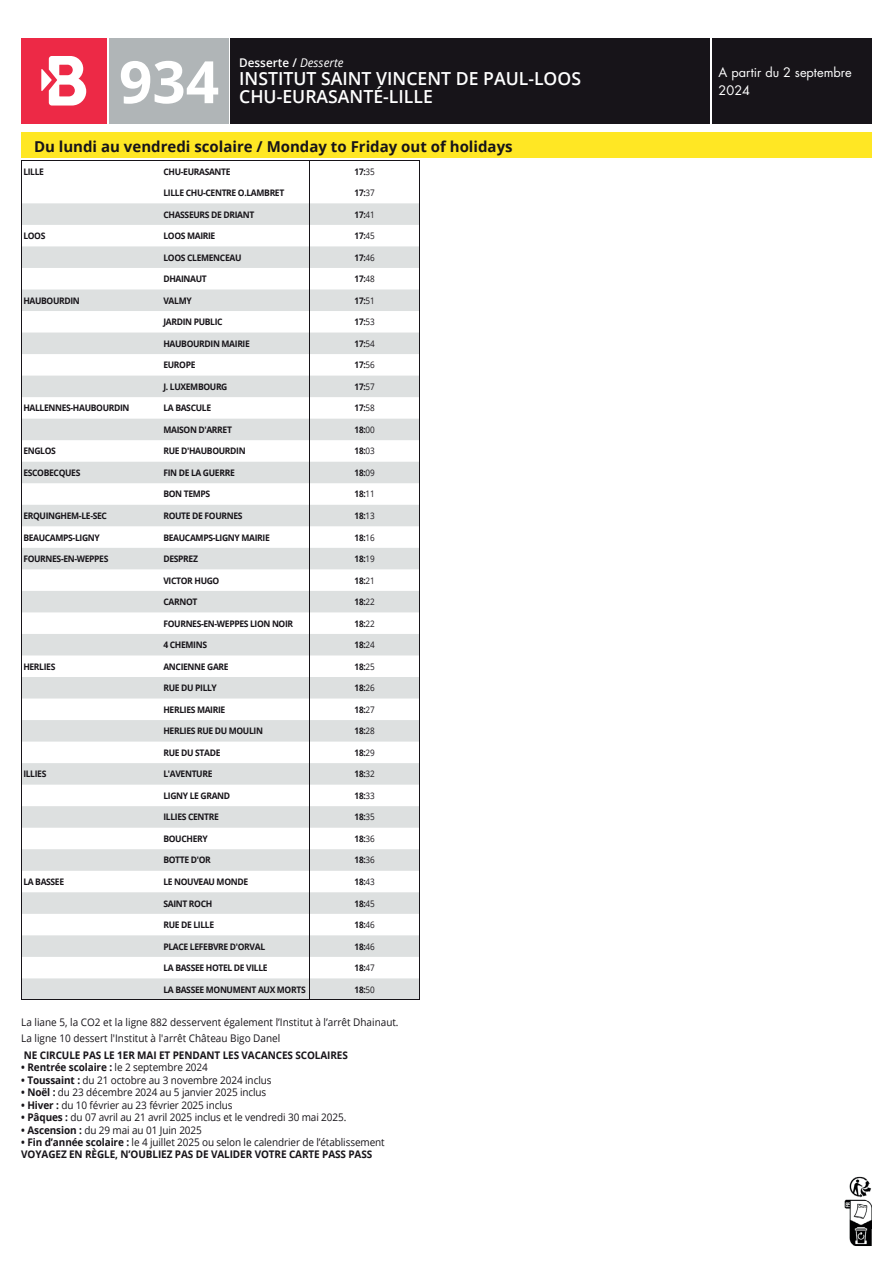
<style>
.page{position:relative;width:893px;height:1263px;background:#fff}
.page>*{position:absolute;margin:0;border:0;box-sizing:border-box;transform-origin:0 0}
.t1{font:700 58.5px "Open Sans";color:#fff}
.t2{font:600 18px/18px "Open Sans";color:#fff}
.t3{font:700 15px "Open Sans";color:#171419}
.t4{font:12.75px/18px "Futura Std";color:#fff}
.t5{font:600 12px "Open Sans";color:#fff}
.t6{font:10.5px/16.2px "Open Sans";letter-spacing:-.01em;color:#171419;scale:.95 1}
.t7{font:700 10.5px/12.5px "Open Sans";letter-spacing:-.01em;color:#171419;scale:.95 1}
.t8{font:700 9px "Open Sans";letter-spacing:-.04em;color:#171419;scale:.95 1}
.t9{font:700 9px "Open Sans";letter-spacing:-.04em;color:#171419;scale:.9 1}
.s1{font-weight:400;font-style:italic}
.s2{font-weight:400}
.s3{font-weight:700}
</style>
<div class="page">
<div style="left:712px;top:38px;width:160px;height:85px;background:#171419"></div>
<div style="left:231px;top:38px;width:479px;height:85px;background:#171419"></div>
<div style="left:109px;top:38px;width:120px;height:85px;background:#b0b5b7"></div>
<div style="left:21px;top:133px;width:851px;height:25px;background:#ffe724"></div>
<svg style="left:22px;top:203px;width:397px;height:796px;fill:#e5e7e7"></svg>
<hr style="left:22px;top:160px;width:288px;height:1px;background:#171419">
<hr style="left:310px;top:160px;width:55px;height:1px;background:#171419">
<hr style="left:365px;top:160px;width:55px;height:1px;background:#171419">
<svg style="left:21px;top:161px;width:1px;height:838px"></svg>
<svg style="left:309px;top:161px;width:1px;height:838px"></svg>
<svg style="left:419px;top:161px;width:1px;height:838px"></svg>
<hr style="left:22px;top:999px;width:288px;height:1px;background:#171419">
<hr style="left:310px;top:999px;width:55px;height:1px;background:#171419">
<hr style="left:365px;top:999px;width:55px;height:1px;background:#171419">
<div style="left:21px;top:38px;width:85px;height:85px;background:#ed2946"></div>
<svg style="left:41px;top:56px;width:45px;height:50px"></svg>
<img style="left:849px;top:1177px;width:23px;height:69px">
<img style="left:844px;top:1190px;width:28px;height:39px">
<h3 class="t5" style="left:239px;top:55px;width:106px">Desserte / <span class="s1">Desserte</span></h3>
<h2 class="t2" style="left:239px;top:69px;width:343px">INSTITUT SAINT VINCENT DE PAUL-LOOS<br>CHU-EURASANTÉ-LILLE</h2>
<h3 class="t3" style="left:34px;top:136px;width:480px">Du lundi au vendredi scolaire / Monday to Friday out of holidays</h3>
<p class="t8" style="left:23px;top:165px;width:23px">LILLE</p>
<p class="t8" style="left:163px;top:165px;width:72px">CHU-EURASANTE</p>
<p class="t9" style="left:355px;top:165px;width:24px">17:<span class="s2">35</span></p>
<p class="t8" style="left:163px;top:186px;width:129px">LILLE CHU-CENTRE O.LAMBRET</p>
<p class="t9" style="left:355px;top:186px;width:24px">17:<span class="s2">37</span></p>
<p class="t8" style="left:163px;top:208px;width:97px">CHASSEURS DE DRIANT</p>
<p class="t9" style="left:355px;top:208px;width:24px">17:<span class="s2">41</span></p>
<p class="t8" style="left:23px;top:229px;width:25px">LOOS</p>
<p class="t8" style="left:163px;top:229px;width:56px">LOOS MAIRIE</p>
<p class="t9" style="left:355px;top:229px;width:24px">17:<span class="s2">45</span></p>
<p class="t8" style="left:163px;top:251px;width:84px">LOOS CLEMENCEAU</p>
<p class="t9" style="left:355px;top:251px;width:24px">17:<span class="s2">46</span></p>
<p class="t8" style="left:163px;top:273px;width:47px">DHAINAUT</p>
<p class="t9" style="left:355px;top:273px;width:24px">17:<span class="s2">48</span></p>
<p class="t8" style="left:23px;top:294px;width:61px">HAUBOURDIN</p>
<p class="t8" style="left:163px;top:294px;width:31px">VALMY</p>
<p class="t9" style="left:355px;top:294px;width:24px">17:<span class="s2">51</span></p>
<p class="t8" style="left:163px;top:316px;width:64px">JARDIN PUBLIC</p>
<p class="t9" style="left:355px;top:316px;width:24px">17:<span class="s2">53</span></p>
<p class="t8" style="left:163px;top:337px;width:93px">HAUBOURDIN MAIRIE</p>
<p class="t9" style="left:355px;top:337px;width:24px">17:<span class="s2">54</span></p>
<p class="t8" style="left:163px;top:359px;width:35px">EUROPE</p>
<p class="t9" style="left:355px;top:359px;width:24px">17:<span class="s2">56</span></p>
<p class="t8" style="left:163px;top:380px;width:69px">J. LUXEMBOURG</p>
<p class="t9" style="left:355px;top:380px;width:24px">17:<span class="s2">57</span></p>
<p class="t8" style="left:23px;top:402px;width:113px">HALLENNES-HAUBOURDIN</p>
<p class="t8" style="left:163px;top:402px;width:52px">LA BASCULE</p>
<p class="t9" style="left:355px;top:402px;width:24px">17:<span class="s2">58</span></p>
<p class="t8" style="left:163px;top:423px;width:74px">MAISON D'ARRET</p>
<p class="t9" style="left:355px;top:423px;width:24px">18:<span class="s2">00</span></p>
<p class="t8" style="left:23px;top:445px;width:36px">ENGLOS</p>
<p class="t8" style="left:163px;top:445px;width:88px">RUE D'HAUBOURDIN</p>
<p class="t9" style="left:355px;top:445px;width:24px">18:<span class="s2">03</span></p>
<p class="t8" style="left:23px;top:466px;width:62px">ESCOBECQUES</p>
<p class="t8" style="left:163px;top:466px;width:77px">FIN DE LA GUERRE</p>
<p class="t9" style="left:355px;top:466px;width:24px">18:<span class="s2">09</span></p>
<p class="t8" style="left:163px;top:488px;width:51px">BON TEMPS</p>
<p class="t9" style="left:355px;top:488px;width:24px">18:<span class="s2">11</span></p>
<p class="t8" style="left:23px;top:509px;width:90px">ERQUINGHEM-LE-SEC</p>
<p class="t8" style="left:163px;top:509px;width:85px">ROUTE DE FOURNES</p>
<p class="t9" style="left:355px;top:509px;width:24px">18:<span class="s2">13</span></p>
<p class="t8" style="left:23px;top:531px;width:82px">BEAUCAMPS-LIGNY</p>
<p class="t8" style="left:163px;top:531px;width:113px">BEAUCAMPS-LIGNY MAIRIE</p>
<p class="t9" style="left:355px;top:531px;width:24px">18:<span class="s2">16</span></p>
<p class="t8" style="left:23px;top:552px;width:91px">FOURNES-EN-WEPPES</p>
<p class="t8" style="left:163px;top:552px;width:38px">DESPREZ</p>
<p class="t9" style="left:355px;top:552px;width:24px">18:<span class="s2">19</span></p>
<p class="t8" style="left:163px;top:574px;width:60px">VICTOR HUGO</p>
<p class="t9" style="left:355px;top:574px;width:24px">18:<span class="s2">21</span></p>
<p class="t8" style="left:163px;top:595px;width:37px">CARNOT</p>
<p class="t9" style="left:355px;top:595px;width:24px">18:<span class="s2">22</span></p>
<p class="t8" style="left:163px;top:617px;width:138px">FOURNES-EN-WEPPES LION NOIR</p>
<p class="t9" style="left:355px;top:617px;width:24px">18:<span class="s2">22</span></p>
<p class="t8" style="left:163px;top:638px;width:47px">4 CHEMINS</p>
<p class="t9" style="left:355px;top:638px;width:24px">18:<span class="s2">24</span></p>
<p class="t8" style="left:23px;top:660px;width:35px">HERLIES</p>
<p class="t8" style="left:163px;top:660px;width:70px">ANCIENNE GARE</p>
<p class="t9" style="left:355px;top:660px;width:24px">18:<span class="s2">25</span></p>
<p class="t8" style="left:163px;top:682px;width:58px">RUE DU PILLY</p>
<p class="t9" style="left:355px;top:682px;width:24px">18:<span class="s2">26</span></p>
<p class="t8" style="left:163px;top:703px;width:67px">HERLIES MAIRIE</p>
<p class="t9" style="left:355px;top:703px;width:24px">18:<span class="s2">27</span></p>
<p class="t8" style="left:163px;top:725px;width:106px">HERLIES RUE DU MOULIN</p>
<p class="t9" style="left:355px;top:725px;width:24px">18:<span class="s2">28</span></p>
<p class="t8" style="left:163px;top:746px;width:62px">RUE DU STADE</p>
<p class="t9" style="left:355px;top:746px;width:24px">18:<span class="s2">29</span></p>
<p class="t8" style="left:23px;top:768px;width:26px">ILLIES</p>
<p class="t8" style="left:163px;top:768px;width:53px">L'AVENTURE</p>
<p class="t9" style="left:355px;top:768px;width:24px">18:<span class="s2">32</span></p>
<p class="t8" style="left:163px;top:789px;width:72px">LIGNY LE GRAND</p>
<p class="t9" style="left:355px;top:789px;width:24px">18:<span class="s2">33</span></p>
<p class="t8" style="left:163px;top:811px;width:60px">ILLIES CENTRE</p>
<p class="t9" style="left:355px;top:811px;width:24px">18:<span class="s2">35</span></p>
<p class="t8" style="left:163px;top:832px;width:48px">BOUCHERY</p>
<p class="t9" style="left:355px;top:832px;width:24px">18:<span class="s2">36</span></p>
<p class="t8" style="left:163px;top:854px;width:51px">BOTTE D'OR</p>
<p class="t9" style="left:355px;top:854px;width:24px">18:<span class="s2">36</span></p>
<p class="t8" style="left:23px;top:875px;width:45px">LA BASSEE</p>
<p class="t8" style="left:163px;top:875px;width:91px">LE NOUVEAU MONDE</p>
<p class="t9" style="left:355px;top:875px;width:24px">18:<span class="s2">43</span></p>
<p class="t8" style="left:163px;top:897px;width:53px">SAINT ROCH</p>
<p class="t9" style="left:355px;top:897px;width:24px">18:<span class="s2">45</span></p>
<p class="t8" style="left:163px;top:918px;width:55px">RUE DE LILLE</p>
<p class="t9" style="left:355px;top:918px;width:24px">18:<span class="s2">46</span></p>
<p class="t8" style="left:163px;top:940px;width:109px">PLACE LEFEBVRE D'ORVAL</p>
<p class="t9" style="left:355px;top:940px;width:24px">18:<span class="s2">46</span></p>
<p class="t8" style="left:163px;top:961px;width:111px">LA BASSEE HOTEL DE VILLE</p>
<p class="t9" style="left:355px;top:961px;width:24px">18:<span class="s2">47</span></p>
<p class="t8" style="left:163px;top:983px;width:151px">LA BASSEE MONUMENT AUX MORTS</p>
<p class="t9" style="left:355px;top:983px;width:24px">18:<span class="s2">50</span></p>
<p class="t6" style="left:21px;top:1014px;width:399px">La liane 5, la CO2 et la ligne 882 desservent également l’Institut à l’arrêt Dhainaut.<br>La ligne 10 dessert l'Institut à l'arrêt Château Bigo Danel</p>
<p class="t7" style="left:24px;top:1048px;width:343px">NE CIRCULE PAS LE 1ER MAI ET PENDANT LES VACANCES SCOLAIRES</p>
<p class="t7" style="left:21px;top:1061px;width:198px">• Rentrée scolaire : <span class="s2">le 2 septembre 2024</span></p>
<p class="t6" style="left:21px;top:1071px;width:265px"><span class="s3">• Toussaint :</span> du 21 octobre au 3 novembre 2024 inclus</p>
<p class="t6" style="left:21px;top:1084px;width:260px"><span class="s3">• Noël :</span> du 23 décembre 2024 au 5 janvier 2025 inclus</p>
<p class="t6" style="left:21px;top:1096px;width:224px"><span class="s3">• Hiver :</span> du 10 février au 23 février 2025 inclus</p>
<p class="t6" style="left:21px;top:1109px;width:344px"><span class="s3">• Pâques :</span> du 07 avril au 21 avril 2025 inclus et le vendredi 30 mai 2025.</p>
<p class="t6" style="left:21px;top:1121px;width:192px"><span class="s3">• Ascension :</span> du 29 mai au 01 Juin 2025</p>
<p class="t7" style="left:21px;top:1136px;width:384px">• Fin d’année scolaire : <span class="s2">le 4 juillet 2025 ou selon le calendrier de l’établissement<br></span>VOYAGEZ EN RÈGLE, N’OUBLIEZ PAS DE VALIDER VOTRE CARTE PASS PASS</p>
<h1 class="t1" style="left:119px;top:41px;width:102px">934</h1>
<h3 class="t4" style="left:719px;top:64px;width:135px">A partir du 2 septembre<br>2024</h3>
</div>
